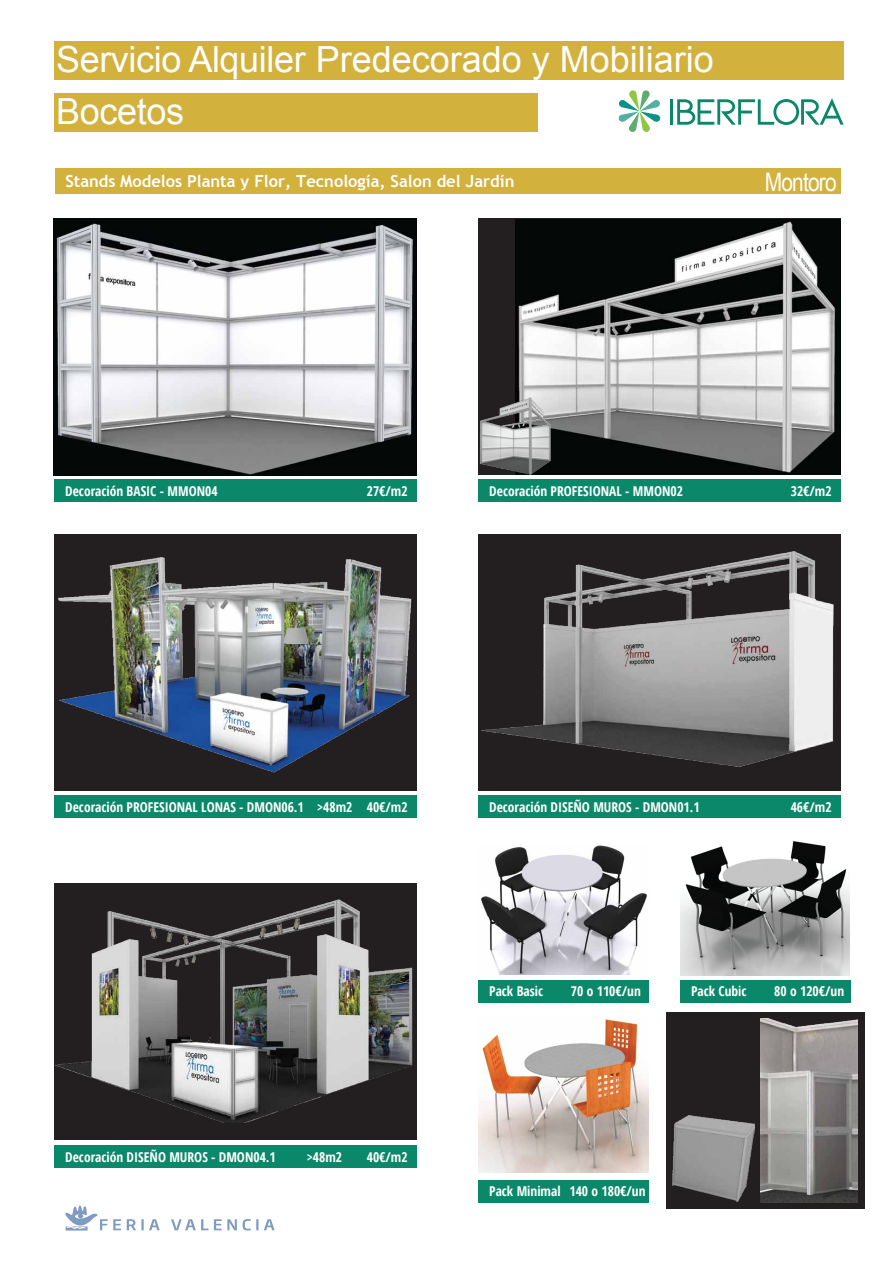
<style>
.page{position:relative;width:893px;height:1263px;background:#fff}
.page>*{position:absolute;margin:0;border:0;box-sizing:border-box;transform-origin:0 0}
.t1{font:36px/51.8px "Arial";letter-spacing:-.01em;color:#fff}
.t2{font:25.5px "Arial Narrow";letter-spacing:-.03em;color:#fff}
.t3{font:700 16.5px "Trebuchet MS";color:#fff}
.t4{font:700 condensed 13.5px "Open Sans";color:#fff}
</style>
<div class="page">
<div style="left:478px;top:219px;width:362px;height:256px;background:#231f20"></div>
<div style="left:54px;top:534px;width:362px;height:256px;background:#231f20"></div>
<div style="left:54px;top:883px;width:362px;height:257px;background:#231f20"></div>
<div style="left:666px;top:1012px;width:199px;height:196px;background:#231f20"></div>
<div style="left:478px;top:534px;width:362px;height:256px;background:#231f20"></div>
<svg style="left:618px;top:90px;width:43px;height:42px"></svg>
<hr style="left:670px;top:99px;width:3px;height:26px;background:#0b876a">
<svg style="left:677px;top:98px;width:167px;height:27px"></svg>
<div style="left:54px;top:41px;width:790px;height:38px;background:#d3b13d"></div>
<div style="left:54px;top:93px;width:483px;height:38px;background:#d3b13d"></div>
<img style="left:54px;top:219px;width:362px;height:256px">
<div style="left:54px;top:479px;width:362px;height:23px;background:#0b876a"></div>
<div style="left:54px;top:795px;width:362px;height:23px;background:#0b876a"></div>
<div style="left:54px;top:1145px;width:362px;height:23px;background:#0b876a"></div>
<div style="left:478px;top:795px;width:362px;height:23px;background:#0b876a"></div>
<div style="left:478px;top:980px;width:170px;height:23px;background:#0b876a"></div>
<div style="left:478px;top:1180px;width:170px;height:23px;background:#0b876a"></div>
<div style="left:680px;top:980px;width:170px;height:23px;background:#0b876a"></div>
<div style="left:478px;top:479px;width:362px;height:23px;background:#0b876a"></div>
<img style="left:515px;top:219px;width:325px;height:256px">
<img style="left:480px;top:397px;width:72px;height:77px">
<div style="left:55px;top:168px;width:785px;height:26px;background:#d3b13d"></div>
<img style="left:58px;top:557px;width:354px;height:216px">
<img style="left:481px;top:551px;width:353px;height:216px">
<img style="left:55px;top:899px;width:358px;height:224px">
<img style="left:672px;top:1115px;width:83px;height:86px">
<img style="left:761px;top:1018px;width:97px;height:185px">
<img style="left:481px;top:845px;width:166px;height:129px">
<img style="left:680px;top:841px;width:170px;height:134px">
<img style="left:479px;top:1019px;width:169px;height:153px">
<svg style="left:65px;top:1205px;width:56px;height:25px"></svg>
<svg style="left:127px;top:1219px;width:33px;height:11px"></svg>
<svg style="left:171px;top:1219px;width:37px;height:11px"></svg>
<svg style="left:214px;top:1219px;width:23px;height:11px"></svg>
<svg style="left:243px;top:1219px;width:32px;height:11px"></svg>
<h1 class="t1" style="left:56px;top:34px;width:659px">Servicio Alquiler Predecorado y Mobiliario<br>Bocetos</h1>
<p class="t3" style="left:65px;top:171px;width:451px">Stands Modelos Planta y Flor, Tecnología, Salon del Jardín</p>
<h2 class="t2" style="left:765px;top:163px;width:73px">Montoro</h2>
<p class="t4" style="left:65px;top:481px;width:154px">Decoración BASIC - MMON04</p>
<p class="t4" style="left:367px;top:481px;width:42px">27€/m2</p>
<p class="t4" style="left:489px;top:481px;width:195px">Decoración PROFESIONAL - MMON02</p>
<p class="t4" style="left:791px;top:481px;width:42px">32€/m2</p>
<p class="t4" style="left:65px;top:797px;width:344px">Decoración PROFESIONAL LONAS - DMON06.1 &gt;48m2 40€/m2</p>
<p class="t4" style="left:65px;top:1148px;width:212px">Decoración DISEÑO MUROS - DMON04.1</p>
<p class="t4" style="left:307px;top:1148px;width:37px">&gt;48m2</p>
<p class="t4" style="left:367px;top:1148px;width:42px">40€/m2</p>
<p class="t4" style="left:489px;top:797px;width:212px">Decoración DISEÑO MUROS - DMON01.1</p>
<p class="t4" style="left:791px;top:797px;width:42px">46€/m2</p>
<p class="t4" style="left:489px;top:982px;width:55px">Pack Basic</p>
<p class="t4" style="left:571px;top:982px;width:71px">70 o 110€/un</p>
<p class="t4" style="left:691px;top:982px;width:57px">Pack Cubic</p>
<p class="t4" style="left:774px;top:982px;width:71px">80 o 120€/un</p>
<p class="t4" style="left:489px;top:1182px;width:158px">Pack Minimal 140 o 180€/un</p>
</div>
